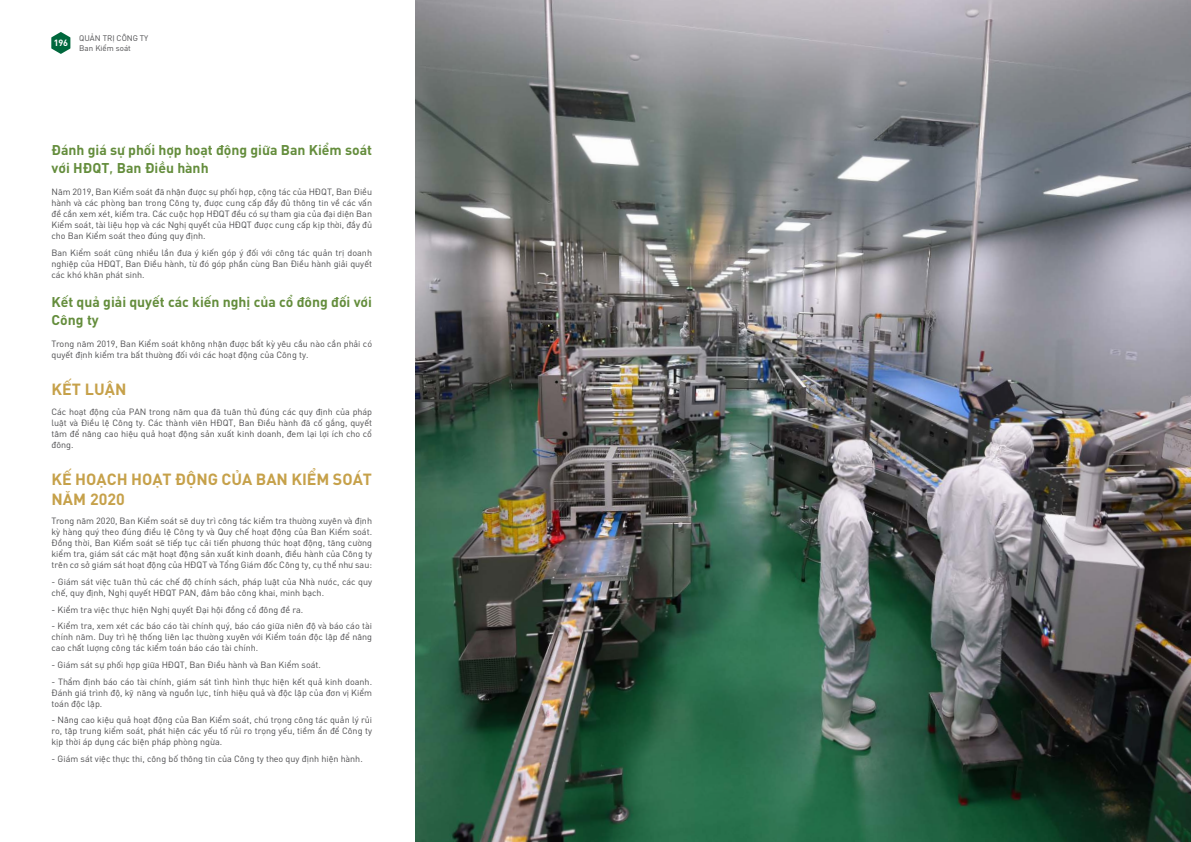
<style>
.page{position:relative;width:1191px;height:842px;background:#fff}
.page>*{position:absolute;margin:0;border:0;box-sizing:border-box;transform-origin:0 0}
.t1{font:16px/20px "Oxy Vietnam Bold";color:#c6a14a}
.t2{font:14px/18px "Oxy Vietnam Bold";color:#648d3c}
.t3{font:9px/11px "Oxy Vietnam";color:#4d4d4f;text-align:justify}
.t4{font:9px "Oxy Vietnam Bold";color:#fff}
.t5{font:8px "Oxy Vietnam";color:#4d4d4f}
</style>
<div class="page">
<img style="left:415px;top:0;width:776px;height:842px">
<svg style="left:51px;top:32px;width:19px;height:22px"></svg>
<p class="t4" style="left:54px;top:36px;width:16px">196</p>
<p class="t5" style="left:79px;top:32px;width:71px">QUẢN TRỊ CÔNG TY</p>
<p class="t5" style="left:79px;top:42px;width:53px">Ban Kiểm soát</p>
<h2 class="t2" style="left:51px;top:139px;width:322px">Đánh giá sự phối hợp hoạt động giữa Ban Kiểm soát với HĐQT, Ban Điều hành</h2>
<p class="t3" style="left:51px;top:186px;width:322px">Năm 2019, Ban Kiểm soát đã nhận được sự phối hợp, cộng tác của HĐQT, Ban Điều hành và các phòng ban trong Công ty, được cung cấp đầy đủ thông tin về các vấn đề cần xem xét, kiểm tra. Các cuộc họp HĐQT đều có sự tham gia của đại diện Ban Kiểm soát, tài liệu họp và các Nghị quyết của HĐQT được cung cấp kịp thời, đầy đủ cho Ban Kiểm soát theo đúng quy định.</p>
<p class="t3" style="left:51px;top:246px;width:322px">Ban Kiểm soát cũng nhiều lần đưa ý kiến góp ý đối với công tác quản trị doanh nghiệp của HĐQT, Ban Điều hành, từ đó góp phần cùng Ban Điều hành giải quyết các khó khăn phát sinh.</p>
<h2 class="t2" style="left:51px;top:292px;width:322px">Kết quả giải quyết các kiến nghị của cổ đông đối với<br>Công ty</h2>
<p class="t3" style="left:51px;top:338px;width:322px">Trong năm 2019, Ban Kiểm soát không nhận được bất kỳ yêu cầu nào cần phải có quyết định kiểm tra bất thường đối với các hoạt động của Công ty.</p>
<h1 class="t1" style="left:51px;top:378px;width:76px">KẾT LUẬN</h1>
<p class="t3" style="left:51px;top:405px;width:322px">Các hoạt động của PAN trong năm qua đã tuân thủ đúng các quy định của pháp luật và Điều lệ Công ty. Các thành viên HĐQT, Ban Điều hành đã cố gắng, quyết tâm để nâng cao hiệu quả hoạt động sản xuất kinh doanh, đem lại lợi ích cho cổ đông.</p>
<h1 class="t1" style="left:51px;top:468px;width:322px">KẾ HOẠCH HOẠT ĐỘNG CỦA BAN KIỂM SOÁT<br>NĂM 2020</h1>
<p class="t3" style="left:51px;top:515px;width:322px">Trong năm 2020, Ban Kiểm soát sẽ duy trì công tác kiểm tra thường xuyên và định kỳ hàng quý theo đúng điều lệ Công ty và Quy chế hoạt động của Ban Kiểm soát.<br>Đồng thời, Ban Kiểm soát sẽ tiếp tục cải tiến phương thức hoạt động, tăng cường kiểm tra, giám sát các mặt hoạt động sản xuất kinh doanh, điều hành của Công ty trên cơ sở giám sát hoạt động của HĐQT và Tổng Giám đốc Công ty, cụ thể như sau:</p>
<p class="t3" style="left:51px;top:576px;width:322px">- Giám sát việc tuân thủ các chế độ chính sách, pháp luật của Nhà nước, các quy chế, quy định, Nghị quyết HĐQT PAN, đảm bảo công khai, minh bạch.</p>
<p class="t3" style="left:51px;top:603px;width:253px">- Kiểm tra việc thực hiện Nghị quyết Đại hội đồng cổ đông đề ra.</p>
<p class="t3" style="left:51px;top:620px;width:322px">- Kiểm tra, xem xét các báo cáo tài chính quý, báo cáo giữa niên độ và báo cáo tài chính năm. Duy trì hệ thống liên lạc thường xuyên với Kiểm toán độc lập để nâng cao chất lượng công tác kiểm toán báo cáo tài chính.</p>
<p class="t3" style="left:51px;top:659px;width:271px">- Giám sát sự phối hợp giữa HĐQT, Ban Điều hành và Ban Kiểm soát.</p>
<p class="t3" style="left:51px;top:675px;width:322px">- Thẩm định báo cáo tài chính, giám sát tình hình thực hiện kết quả kinh doanh.<br>Đánh giá trình độ, kỹ năng và nguồn lực, tính hiệu quả và độc lập của đơn vị Kiểm toán độc lập.</p>
<p class="t3" style="left:51px;top:714px;width:322px">- Nâng cao kiệu quả hoạt động của Ban Kiểm soát, chú trọng công tác quản lý rủi ro, tập trung kiểm soát, phát hiện các yếu tố rủi ro trọng yếu, tiềm ẩn để Công ty kịp thời áp dụng các biện pháp phòng ngừa.</p>
<p class="t3" style="left:51px;top:753px;width:313px">- Giám sát việc thực thi, công bố thông tin của Công ty theo quy định hiện hành.</p>
</div>
